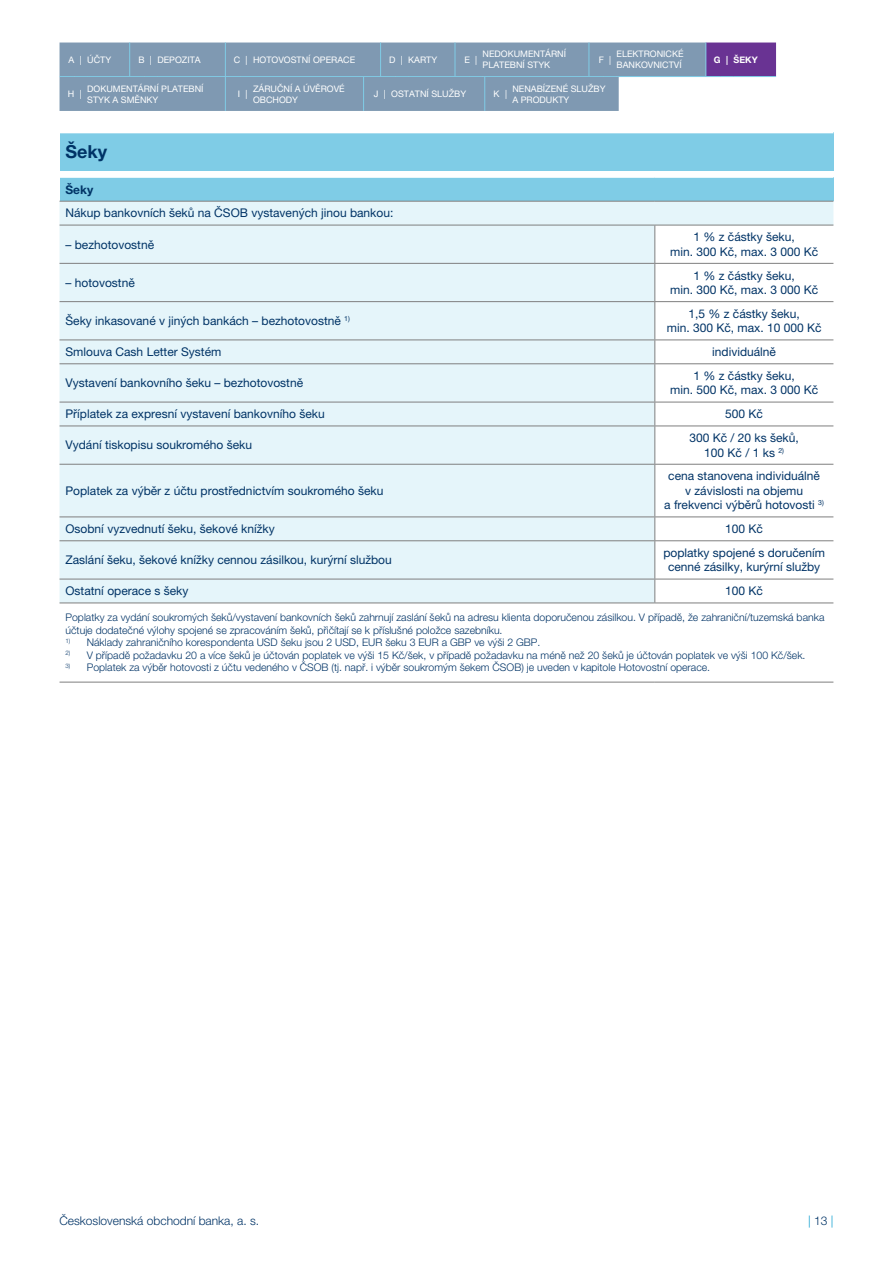
<style>
.page{position:relative;width:893px;height:1263px;background:#fff}
.page>*{position:absolute;margin:0;border:0;box-sizing:border-box;transform-origin:0 0}
.Nadpis_hlavni_2{font:700 18px "Helvetica Neue LT Pro";color:#036}
.Normal_polozka{font:12px "Helvetica Neue LT Pro";color:#036}
.Normal_polozka_upros{font:12px/14.4px "Helvetica Neue LT Pro";color:#036;text-align:center}
.t1{font:300 12px "Helvetica Neue LT Pro";color:#036}
.t2{font:300 12px "Helvetica Neue LT Pro";color:#0099cd}
.Nadpis_hlavni_3{font:700 12px "Helvetica Neue LT Pro";color:#036}
.Normal_poznamka_bez{font:300 10.5px/12.6px "Helvetica Neue LT Pro";color:#036}
.t3{font:9px/10.8px "Helvetica Neue LT Pro";color:#fff}
.t4{font:700 9px "Helvetica Neue LT Pro";color:#fff}
.s1{color:#036}
</style>
<div class="page">
<div style="left:60px;top:133px;width:773px;height:38px;background:#7fcce6"></div>
<div style="left:60px;top:177px;width:773px;height:24px;background:#7fcce6"></div>
<svg style="left:60px;top:202px;width:773px;height:400px;fill:#e5f5fa"></svg>
<hr style="left:60px;top:177px;width:595px;height:1px;background:#fff">
<hr style="left:655px;top:177px;width:178px;height:1px;background:#fff">
<hr style="left:60px;top:201px;width:595px;height:1px;background:#7f7f7f">
<hr style="left:655px;top:201px;width:178px;height:1px;background:#7f7f7f">
<hr style="left:60px;top:225px;width:595px;height:1px;background:#7f7f7f">
<hr style="left:655px;top:225px;width:178px;height:1px;background:#7f7f7f">
<hr style="left:654px;top:225px;width:1px;height:38px;background:#7f7f7f">
<hr style="left:60px;top:263px;width:595px;height:1px;background:#7f7f7f">
<hr style="left:655px;top:263px;width:178px;height:1px;background:#7f7f7f">
<hr style="left:654px;top:264px;width:1px;height:37px;background:#7f7f7f">
<hr style="left:60px;top:301px;width:595px;height:1px;background:#7f7f7f">
<hr style="left:655px;top:301px;width:178px;height:1px;background:#7f7f7f">
<hr style="left:654px;top:302px;width:1px;height:37px;background:#7f7f7f">
<hr style="left:60px;top:339px;width:595px;height:1px;background:#7f7f7f">
<hr style="left:655px;top:339px;width:178px;height:1px;background:#7f7f7f">
<svg style="left:654px;top:340px;width:1px;height:23px"></svg>
<hr style="left:60px;top:363px;width:595px;height:1px;background:#7f7f7f">
<hr style="left:655px;top:363px;width:178px;height:1px;background:#7f7f7f">
<hr style="left:654px;top:364px;width:1px;height:38px;background:#7f7f7f">
<hr style="left:60px;top:402px;width:595px;height:1px;background:#7f7f7f">
<hr style="left:655px;top:402px;width:178px;height:1px;background:#7f7f7f">
<svg style="left:654px;top:402px;width:1px;height:24px"></svg>
<hr style="left:60px;top:426px;width:595px;height:1px;background:#7f7f7f">
<hr style="left:655px;top:426px;width:178px;height:1px;background:#7f7f7f">
<hr style="left:654px;top:426px;width:1px;height:38px;background:#7f7f7f">
<hr style="left:60px;top:464px;width:595px;height:1px;background:#7f7f7f">
<hr style="left:655px;top:464px;width:178px;height:1px;background:#7f7f7f">
<hr style="left:654px;top:465px;width:1px;height:51px;background:#7f7f7f">
<hr style="left:60px;top:516px;width:595px;height:1px;background:#7f7f7f">
<hr style="left:655px;top:516px;width:178px;height:1px;background:#7f7f7f">
<svg style="left:654px;top:517px;width:1px;height:23px"></svg>
<hr style="left:60px;top:540px;width:595px;height:1px;background:#7f7f7f">
<hr style="left:655px;top:540px;width:178px;height:1px;background:#7f7f7f">
<hr style="left:654px;top:541px;width:1px;height:38px;background:#7f7f7f">
<hr style="left:60px;top:579px;width:595px;height:1px;background:#7f7f7f">
<hr style="left:655px;top:579px;width:178px;height:1px;background:#7f7f7f">
<svg style="left:654px;top:579px;width:1px;height:23px"></svg>
<hr style="left:60px;top:682px;width:595px;height:1px;background:#7f7f7f">
<hr style="left:655px;top:682px;width:178px;height:1px;background:#7f7f7f">
<hr style="left:60px;top:602px;width:595px;height:1px;background:#7f7f7f">
<hr style="left:655px;top:602px;width:178px;height:1px;background:#7f7f7f">
<svg style="left:60px;top:43px;width:716px;height:68px;background:#8ca0ba"></svg>
<hr style="left:363px;top:77px;width:1px;height:34px;background:#80cce6">
<hr style="left:484px;top:77px;width:1px;height:34px;background:#80cce6">
<hr style="left:225px;top:77px;width:1px;height:34px;background:#80cce6">
<p class="t3" style="left:69px;top:54px;width:7px">A</p>
<p class="t3" style="left:80px;top:54px;width:3px">|</p>
<p class="t3" style="left:87px;top:54px;width:25px">ÚČTY</p>
<p class="t3" style="left:138px;top:54px;width:8px">B</p>
<p class="t3" style="left:150px;top:54px;width:3px">|</p>
<p class="t3" style="left:157px;top:54px;width:45px">DEPOZITA</p>
<p class="t3" style="left:234px;top:54px;width:8px">C</p>
<p class="t3" style="left:246px;top:54px;width:3px">|</p>
<p class="t3" style="left:253px;top:54px;width:104px">HOTOVOSTNÍ OPERACE</p>
<p class="t3" style="left:389px;top:54px;width:8px">D</p>
<p class="t3" style="left:401px;top:54px;width:3px">|</p>
<p class="t3" style="left:408px;top:54px;width:30px">KARTY</p>
<p class="t3" style="left:464px;top:54px;width:7px">E</p>
<p class="t3" style="left:475px;top:54px;width:3px">|</p>
<p class="t3" style="left:483px;top:48px;width:85px">NEDOKUMENTÁRNÍ<br>PLATEBNÍ STYK</p>
<p class="t3" style="left:599px;top:54px;width:7px">F</p>
<p class="t3" style="left:609px;top:54px;width:3px">|</p>
<p class="t3" style="left:617px;top:48px;width:69px">ELEKTRONICKÉ<br>BANKOVNICTVÍ</p>
<p class="t4" style="left:714px;top:54px;width:8px">G</p>
<p class="t4" style="left:726px;top:54px;width:4px">|</p>
<p class="t4" style="left:733px;top:54px;width:26px">ŠEKY</p>
<p class="t3" style="left:68px;top:88px;width:8px">H</p>
<p class="t3" style="left:80px;top:88px;width:3px">|</p>
<p class="t3" style="left:87px;top:83px;width:118px">DOKUMENTÁRNÍ PLATEBNÍ<br>STYK A SMĚNKY</p>
<p class="t3" style="left:238px;top:88px;width:4px">I</p>
<p class="t3" style="left:246px;top:88px;width:3px">|</p>
<p class="t3" style="left:253px;top:83px;width:93px">ZÁRUČNÍ A ÚVĚROVÉ<br>OBCHODY</p>
<p class="t3" style="left:374px;top:88px;width:6px">J</p>
<p class="t3" style="left:384px;top:88px;width:3px">|</p>
<p class="t3" style="left:391px;top:88px;width:76px">OSTATNÍ SLUŽBY</p>
<p class="t3" style="left:494px;top:88px;width:8px">K</p>
<p class="t3" style="left:505px;top:88px;width:3px">|</p>
<p class="t3" style="left:512px;top:83px;width:95px">NENABÍZENÉ SLUŽBY<br>A PRODUKTY</p>
<p class="Nadpis_hlavni_2" style="left:66px;top:141px;width:43px">Šeky</p>
<p class="Nadpis_hlavni_3" style="left:66px;top:182px;width:29px">Šeky</p>
<p class="Normal_polozka" style="left:66px;top:206px;width:329px">Nákup bankovních šeků na ČSOB vystavených jinou bankou:</p>
<p class="Normal_polozka" style="left:66px;top:237px;width:90px">– bezhotovostně</p>
<p class="Normal_polozka_upros" style="left:670px;top:230px;width:150px">1 % z částky šeku,<br>min. 300 Kč, max. 3 000 Kč</p>
<p class="Normal_polozka" style="left:66px;top:275px;width:71px">– hotovostně</p>
<p class="Normal_polozka_upros" style="left:670px;top:268px;width:150px">1 % z částky šeku,<br>min. 300 Kč, max. 3 000 Kč</p>
<p class="Normal_polozka" style="left:66px;top:314px;width:286px">Šeky inkasované v jiných bankách – bezhotovostně <sup>1)</sup></p>
<p class="Normal_polozka_upros" style="left:667px;top:306px;width:156px">1,5 % z částky šeku,<br>min. 300 Kč, max. 10 000 Kč</p>
<p class="Normal_polozka" style="left:66px;top:345px;width:157px">Smlouva Cash Letter Systém</p>
<p class="Normal_polozka_upros" style="left:712px;top:344px;width:65px">individuálně</p>
<p class="Normal_polozka" style="left:66px;top:376px;width:239px">Vystavení bankovního šeku – bezhotovostně</p>
<p class="Normal_polozka_upros" style="left:670px;top:368px;width:150px">1 % z částky šeku,<br>min. 500 Kč, max. 3 000 Kč</p>
<p class="Normal_polozka" style="left:66px;top:407px;width:261px">Příplatek za expresní vystavení bankovního šeku</p>
<p class="Normal_polozka_upros" style="left:725px;top:407px;width:39px">500 Kč</p>
<p class="Normal_polozka" style="left:66px;top:438px;width:188px">Vydání tiskopisu soukromého šeku</p>
<p class="Normal_polozka_upros" style="left:689px;top:430px;width:111px">300 Kč / 20 ks šeků,</p>
<p class="Normal_polozka_upros" style="left:704px;top:445px;width:81px">100 Kč / 1 ks <sup>2)</sup></p>
<p class="Normal_polozka" style="left:66px;top:483px;width:319px">Poplatek za výběr z účtu prostřednictvím soukromého šeku</p>
<p class="Normal_polozka_upros" style="left:664px;top:469px;width:161px">cena stanovena individuálně v závislosti na objemu<br>a frekvenci výběrů hotovosti <sup>3)</sup></p>
<p class="Normal_polozka" style="left:66px;top:522px;width:211px">Osobní vyzvednutí šeku, šekové knížky</p>
<p class="Normal_polozka_upros" style="left:725px;top:521px;width:39px">100 Kč</p>
<p class="Normal_polozka" style="left:66px;top:553px;width:328px">Zaslání šeku, šekové knížky cennou zásilkou, kurýrní službou</p>
<p class="Normal_polozka_upros" style="left:663px;top:545px;width:163px">poplatky spojené s doručením cenné zásilky, kurýrní služby</p>
<p class="Normal_polozka" style="left:66px;top:584px;width:124px">Ostatní operace s šeky</p>
<p class="Normal_polozka_upros" style="left:725px;top:584px;width:39px">100 Kč</p>
<p class="Normal_poznamka_bez" style="left:66px;top:611px;width:760px">Poplatky za vydání soukromých šeků/vystavení bankovních šeků zahrnují zaslání šeků na adresu klienta doporučenou zásilkou. V případě, že zahraniční/tuzemská banka účtuje dodatečné výlohy spojené se zpracováním šeků, přičítají se k příslušné položce sazebníku.</p>
<p class="Normal_poznamka_bez" style="left:66px;top:636px;width:476px"><sup>1)</sup> Náklady zahraničního korespondenta USD šeku jsou 2 USD, EUR šeku 3 EUR a GBP ve výši 2 GBP.</p>
<p class="Normal_poznamka_bez" style="left:66px;top:649px;width:741px"><sup>2)</sup> V případě požadavku 20 a více šeků je účtován poplatek ve výši 15 Kč/šek, v případě požadavku na méně než 20 šeků je účtován poplatek ve výši 100 Kč/šek.</p>
<p class="Normal_poznamka_bez" style="left:66px;top:661px;width:646px"><sup>3)</sup> Poplatek za výběr hotovosti z účtu vedeného v ČSOB (tj. např. i výběr soukromým šekem ČSOB) je uveden v kapitole Hotovostní operace.</p>
<p class="t1" style="left:60px;top:1213px;width:201px">Československá obchodní banka, a. s.</p>
<p class="t2" style="left:808px;top:1213px;width:27px">| <span class="s1">13</span> |</p>
</div>
